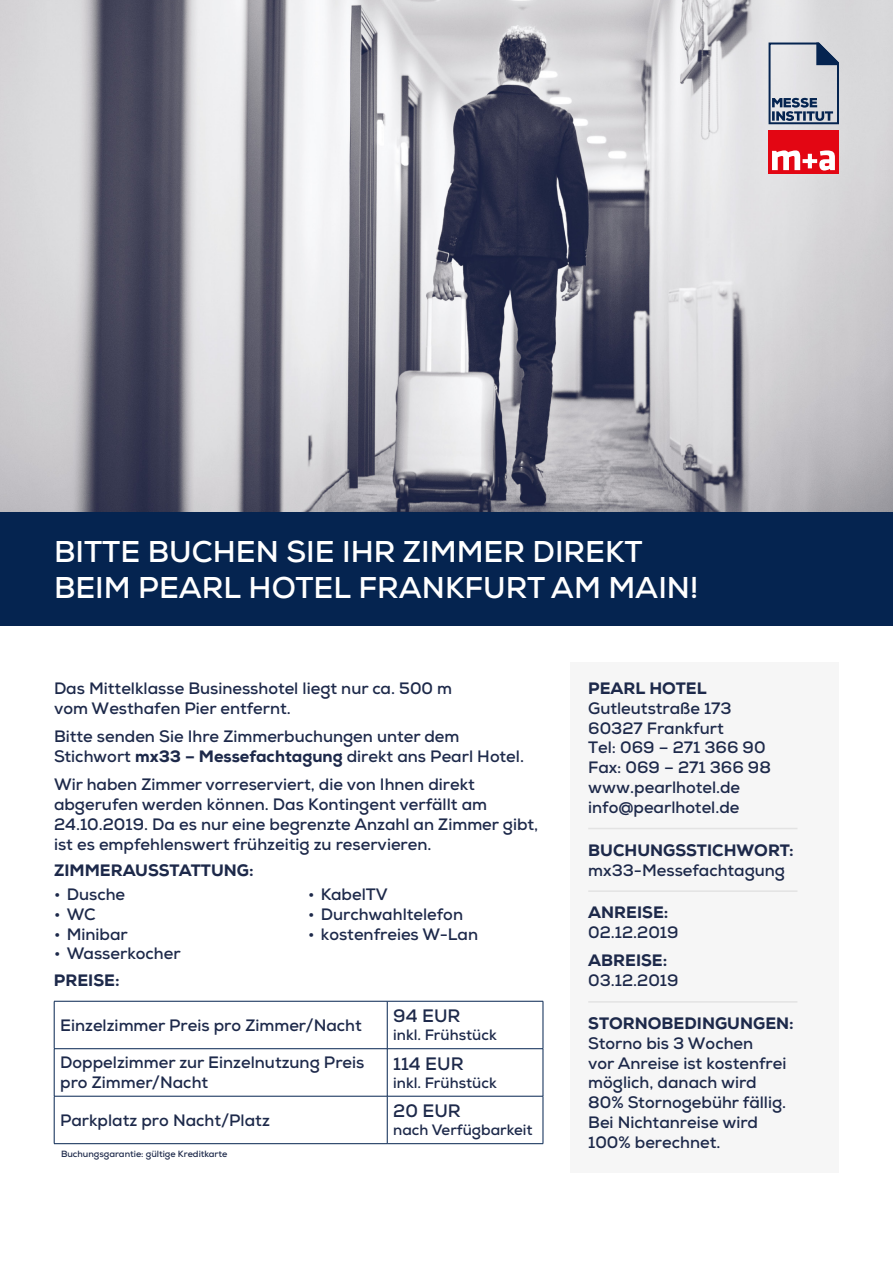
<style>
.page{position:relative;width:893px;height:1263px;background:#fff}
.page>*{position:absolute;margin:0;border:0;box-sizing:border-box;transform-origin:0 0}
.t1{font:700 30px/36px "Nexa";color:#fff}
.t2{font:700 18px "Nexa";color:#1d294a}
.t3{font:700 16.5px/19.8px "Nexa";color:#1d294a}
.t4{font:800 16.5px "Nexa";color:#1d294a}
.t5{font:700 15px "Nexa";color:#1d294a}
.t6{font:700 9px "Nexa";color:#1d294a}
.s1{font-weight:800}
</style>
<div class="page">
<img style="left:0;top:0;width:893px;height:512px">
<svg style="left:769px;top:43px;width:70px;height:81px;background:#acb3c0"></svg>
<div style="left:769px;top:130px;width:70px;height:44px;background:#e30613"></div>
<svg style="left:772px;top:150px;width:63px;height:21px"></svg>
<div style="left:0;top:512px;width:893px;height:114px;background:#052450"></div>
<div style="left:570px;top:663px;width:269px;height:510px;background:#f6f6f6"></div>
<hr style="left:588px;top:828px;width:209px;height:1px;background:#e3e3e3">
<hr style="left:54px;top:1001px;width:333px;height:1px;background:#052450">
<hr style="left:54px;top:1001px;width:1px;height:47px;background:#052450">
<hr style="left:387px;top:1001px;width:156px;height:1px;background:#052450">
<hr style="left:387px;top:1001px;width:1px;height:47px;background:#052450">
<hr style="left:543px;top:1001px;width:1px;height:47px;background:#052450">
<hr style="left:54px;top:1048px;width:333px;height:1px;background:#052450">
<hr style="left:54px;top:1049px;width:1px;height:47px;background:#052450">
<hr style="left:387px;top:1048px;width:156px;height:1px;background:#052450">
<hr style="left:387px;top:1049px;width:1px;height:47px;background:#052450">
<hr style="left:543px;top:1049px;width:1px;height:47px;background:#052450">
<hr style="left:54px;top:1096px;width:333px;height:1px;background:#052450">
<hr style="left:54px;top:1096px;width:1px;height:47px;background:#052450">
<hr style="left:387px;top:1096px;width:156px;height:1px;background:#052450">
<hr style="left:387px;top:1096px;width:1px;height:47px;background:#052450">
<hr style="left:543px;top:1096px;width:1px;height:47px;background:#052450">
<hr style="left:54px;top:1143px;width:333px;height:1px;background:#052450">
<hr style="left:387px;top:1143px;width:156px;height:1px;background:#052450">
<hr style="left:588px;top:890px;width:209px;height:2px;background:#e3e3e3">
<hr style="left:588px;top:1001px;width:209px;height:2px;background:#e3e3e3">
<h1 class="t1" style="left:54px;top:533px;width:646px">BITTE BUCHEN SIE IHR ZIMMER DIREKT<br>BEIM PEARL HOTEL FRANKFURT AM MAIN!</h1>
<p class="t3" style="left:54px;top:678px;width:400px">Das Mittelklasse Businesshotel liegt nur ca. 500 m vom Westhafen Pier entfernt.</p>
<p class="t3" style="left:54px;top:726px;width:472px">Bitte senden Sie Ihre Zimmerbuchungen unter dem<br>Stichwort <span class="s1">mx33 – Messefachtagung</span> direkt ans Pearl Hotel.</p>
<p class="t3" style="left:54px;top:775px;width:486px">Wir haben Zimmer vorreserviert, die von Ihnen direkt abgerufen werden können. Das Kontingent verfällt am 24.10.2019. Da es nur eine begrenzte Anzahl an Zimmer gibt, ist es empfehlenswert frühzeitig zu reservieren.</p>
<p class="t4" style="left:54px;top:860px;width:201px">ZIMMERAUSSTATTUNG:</p>
<p class="t3" style="left:54px;top:884px;width:73px">• Dusche</p>
<p class="t3" style="left:54px;top:904px;width:43px">• WC</p>
<p class="t3" style="left:54px;top:924px;width:75px">• Minibar</p>
<p class="t3" style="left:54px;top:944px;width:128px">• Wasserkocher</p>
<p class="t3" style="left:308px;top:884px;width:81px">• KabelTV</p>
<p class="t3" style="left:308px;top:904px;width:156px">• Durchwahltelefon</p>
<p class="t3" style="left:308px;top:924px;width:172px">• kostenfreies W-Lan</p>
<p class="t4" style="left:54px;top:970px;width:67px">PREISE:</p>
<p class="t3" style="left:60px;top:1015px;width:303px">Einzelzimmer Preis pro Zimmer/Nacht</p>
<p class="t2" style="left:393px;top:1004px;width:69px">94 EUR</p>
<p class="t5" style="left:393px;top:1025px;width:105px">inkl. Frühstück</p>
<p class="t3" style="left:60px;top:1053px;width:306px">Doppelzimmer zur Einzelnutzung Preis pro Zimmer/Nacht</p>
<p class="t2" style="left:393px;top:1052px;width:72px">114 EUR</p>
<p class="t5" style="left:393px;top:1073px;width:105px">inkl. Frühstück</p>
<p class="t3" style="left:60px;top:1110px;width:211px">Parkplatz pro Nacht/Platz</p>
<p class="t6" style="left:61px;top:1148px;width:168px">Buchungsgarantie: gültige Kreditkarte</p>
<p class="t2" style="left:393px;top:1099px;width:69px">20 EUR</p>
<p class="t5" style="left:393px;top:1120px;width:141px">nach Verfügbarkeit</p>
<p class="t4" style="left:588px;top:678px;width:120px">PEARL HOTEL</p>
<p class="t3" style="left:588px;top:698px;width:184px">Gutleutstraße 173<br>60327 Frankfurt<br>Tel: 069 – 271 366 90<br>Fax: 069 – 271 366 98 www.pearlhotel.de info@pearlhotel.de</p>
<p class="t4" style="left:588px;top:839px;width:207px">BUCHUNGSSTICHWORT:</p>
<p class="t3" style="left:588px;top:860px;width:198px">mx33-Messefachtagung</p>
<p class="t4" style="left:588px;top:902px;width:82px">ANREISE:</p>
<p class="t3" style="left:588px;top:922px;width:92px">02.12.2019</p>
<p class="t4" style="left:588px;top:950px;width:81px">ABREISE:</p>
<p class="t3" style="left:588px;top:970px;width:92px">03.12.2019</p>
<p class="t4" style="left:588px;top:1013px;width:207px">STORNOBEDINGUNGEN:</p>
<p class="t3" style="left:588px;top:1033px;width:200px">Storno bis 3 Wochen<br>vor Anreise ist kostenfrei möglich, danach wird<br>80% Stornogebühr fällig.<br>Bei Nichtanreise wird<br>100% berechnet.</p>
</div>
